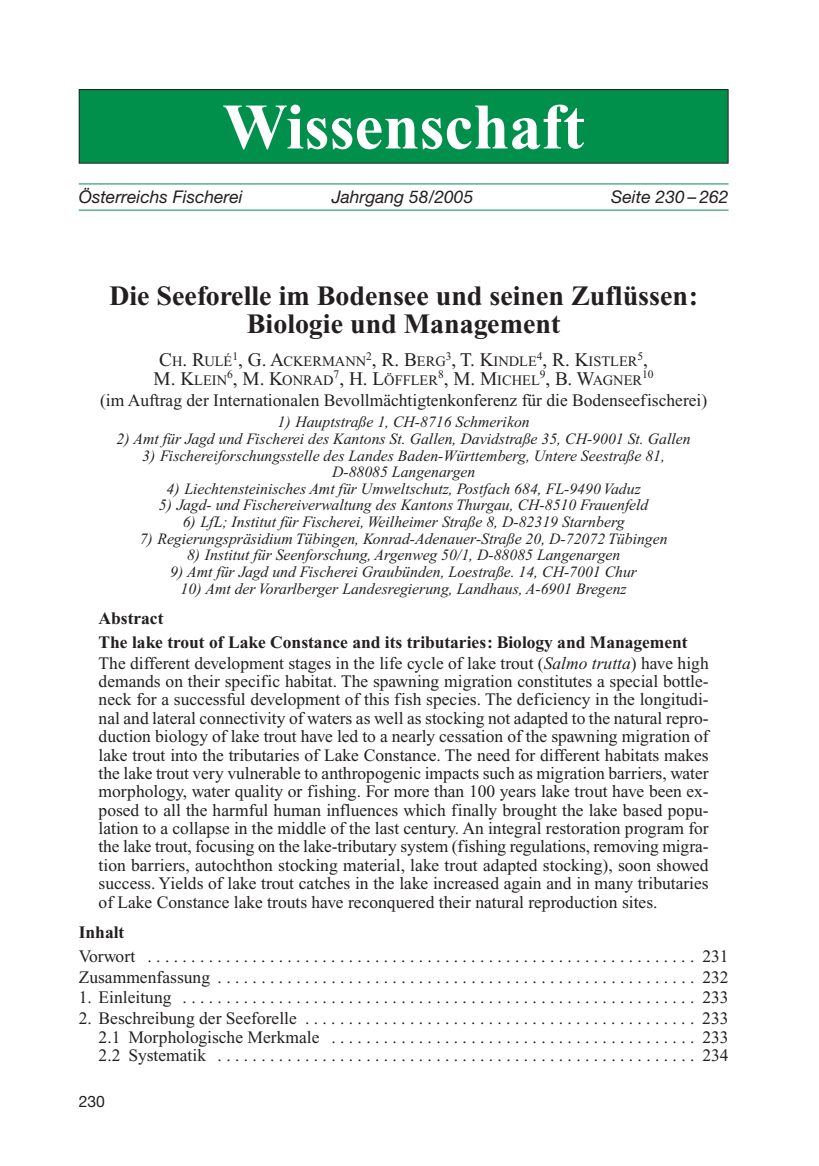
<style>
.page{position:relative;width:819px;height:1166px;background:#fff}
.page>*{position:absolute;margin:0;border:0;box-sizing:border-box;transform-origin:0 0}
.t1{font:700 64.75px "Times New Roman";color:#fff}
.t2{font:700 28px/28px "Times New Roman";color:#231f20;text-align:center}
.t3{font:19.25px "Times New Roman";color:#231f20}
.t4{font:17.5px/18.4px "Times New Roman";color:#231f20;text-align:justify}
.t5{font:700 17.5px/23.3px "Times New Roman";color:#231f20}
.t6{font:italic 17.5px "Helvetica Neue";color:#231f20}
.t7{font:italic 15.75px/16.6px "Times New Roman";color:#231f20;text-align:center}
.t8{font:15.75px "Helvetica Neue";color:#231f20}
.t9{font:14.35px "Times New Roman";color:#231f20}
.t10{font:11.55px "Times New Roman";color:#231f20}
.s1{font-size:19.25px}
.s2{font-size:14.35px}
.s3{font-style:italic}
</style>
<div class="page">
<div style="left:79px;top:90px;width:649px;height:73px;background:#00904c"></div>
<div style="left:79px;top:89px;width:650px;height:75px;border:1px solid #231f20"></div>
<hr style="left:79px;top:183px;width:650px;height:1px;background:#00904c">
<hr style="left:79px;top:210px;width:650px;height:1px;background:#00904c">
<h1 class="t1" style="left:223px;top:105px;width:364px">Wissenschaft</h1>
<p class="t6" style="left:79px;top:191px;width:166px">Österreichs Fischerei</p>
<p class="t6" style="left:332px;top:191px;width:143px">Jahrgang 58/2005</p>
<p class="t6" style="left:611px;top:191px;width:119px">Seite 230 – 262</p>
<h2 class="t2" style="left:109px;top:285px;width:590px">Die Seeforelle im Bodensee und seinen Zuflüssen:<br>Biologie und Management</h2>
<p class="t9" style="left:159px;top:356px;width:209px"><span class="s1">C</span>H<span class="s1">. R</span>ULÉ<sup>1</sup><span class="s1">, G. A</span>CKERMANN</p>
<p class="t3" style="left:366px;top:353px;width:81px"><sup>2</sup>, R. B<span class="s2">ERG</span></p>
<p class="t9" style="left:446px;top:356px;width:193px"><sup>3</sup><span class="s1">, T. K</span>INDLE<sup>4</sup><span class="s1">, R. K</span>ISTLER</p>
<p class="t10" style="left:638px;top:352px;width:12px">5<span class="s1">,</span></p>
<p class="t9" style="left:154px;top:375px;width:490px"><span class="s1">M. K</span>LEIN<sup>6</sup><span class="s1">, M. K</span>ONRAD<sup>7</sup><span class="s1">, H. L</span>ÖFFLER<sup>8</sup><span class="s1">, M. M</span>ICHEL<sup>9</sup><span class="s1">, B. W</span>AGNER</p>
<p class="t10" style="left:642px;top:370px;width:13px">10</p>
<p class="t4" style="left:100px;top:392px;width:609px">(im Auftrag der Internationalen Bevollmächtigtenkonferenz für die Bodenseefischerei)</p>
<p class="t7" style="left:278px;top:415px;width:254px">1) Hauptstraße 1, CH-8716 Schmerikon</p>
<p class="t7" style="left:117px;top:432px;width:576px">2) Amt für Jagd und Fischerei des Kantons St. Gallen, Davidstraße 35, CH-9001 St. Gallen</p>
<p class="t7" style="left:142px;top:448px;width:524px">3) Fischereiforschungsstelle des Landes Baden-Württemberg, Untere Seestraße 81,<br>D-88085 Langenargen</p>
<p class="t7" style="left:167px;top:482px;width:476px">4) Liechtensteinisches Amt für Umweltschutz, Postfach 684, FL-9490 Vaduz</p>
<p class="t7" style="left:159px;top:498px;width:491px">5) Jagd- und Fischereiverwaltung des Kantons Thurgau, CH-8510 Frauenfeld</p>
<p class="t7" style="left:183px;top:515px;width:443px">6) LfL; Institut für Fischerei, Weilheimer Straße 8, D-82319 Starnberg</p>
<p class="t7" style="left:140px;top:531px;width:529px">7) Regierungspräsidium Tübingen, Konrad-Adenauer-Straße 20, D-72072 Tübingen</p>
<p class="t7" style="left:187px;top:548px;width:435px">8) Institut für Seenforschung, Argenweg 50/1, D-88085 Langenargen</p>
<p class="t7" style="left:170px;top:565px;width:468px">9) Amt für Jagd und Fischerei Graubünden, Loestraße. 14, CH-7001 Chur</p>
<p class="t7" style="left:181px;top:581px;width:448px">10) Amt der Vorarlberger Landesregierung, Landhaus, A-6901 Bregenz</p>
<p class="t5" style="left:99px;top:608px;width:591px">Abstract<br>The lake trout of Lake Constance and its tributaries: Biology and Management</p>
<p class="t4" style="left:99px;top:655px;width:612px">The different development stages in the life cycle of lake trout (<span class="s3">Salmo trutta</span>) have high demands on their specific habitat. The spawning migration constitutes a special bottle&shy;neck for a successful development of this fish species. The deficiency in the longitudi&shy;nal and lateral connectivity of waters as well as stocking not adapted to the natural repro&shy;duction biology of lake trout have led to a nearly cessation of the spawning migration of lake trout into the tributaries of Lake Constance. The need for different habitats makes the lake trout very vulnerable to anthropogenic impacts such as migration barriers, water morphology, water quality or fishing. For more than 100 years lake trout have been ex&shy;posed to all the harmful human influences which finally brought the lake based popu&shy;lation to a collapse in the middle of the last century. An integral restoration program for the lake trout, focusing on the lake-tributary system (fishing regulations, removing migra&shy;tion barriers, autochthon stocking material, lake trout adapted stocking), soon showed success. Yields of lake trout catches in the lake increased again and in many tributaries of Lake Constance lake trouts have reconquered their natural reproduction sites.</p>
<p class="t5" style="left:79px;top:922px;width:47px">Inhalt</p>
<p class="t4" style="left:79px;top:947px;width:651px;line-height:20.8px">Vorwort . . . . . . . . . . . . . . . . . . . . . . . . . . . . . . . . . . . . . . . . . . . . . . . . . . . . . . . . . . . . . . . 231<br>Zusammenfassung . . . . . . . . . . . . . . . . . . . . . . . . . . . . . . . . . . . . . . . . . . . . . . . . . . . . . . . 232</p>
<p class="t4" style="left:79px;top:990px;width:651px">1. Einleitung . . . . . . . . . . . . . . . . . . . . . . . . . . . . . . . . . . . . . . . . . . . . . . . . . . . . . . . . . . . 233</p>
<p class="t4" style="left:99px;top:1011px;width:632px;text-indent:-20px">2. Beschreibung der Seeforelle . . . . . . . . . . . . . . . . . . . . . . . . . . . . . . . . . . . . . . . . . . . . . 233<br>2.1 Morphologische Merkmale . . . . . . . . . . . . . . . . . . . . . . . . . . . . . . . . . . . . . . . . . . 233<br>2.2 Systematik . . . . . . . . . . . . . . . . . . . . . . . . . . . . . . . . . . . . . . . . . . . . . . . . . . . . . . . 234</p>
<p class="t8" style="left:79px;top:1095px;width:28px">230</p>
</div>
